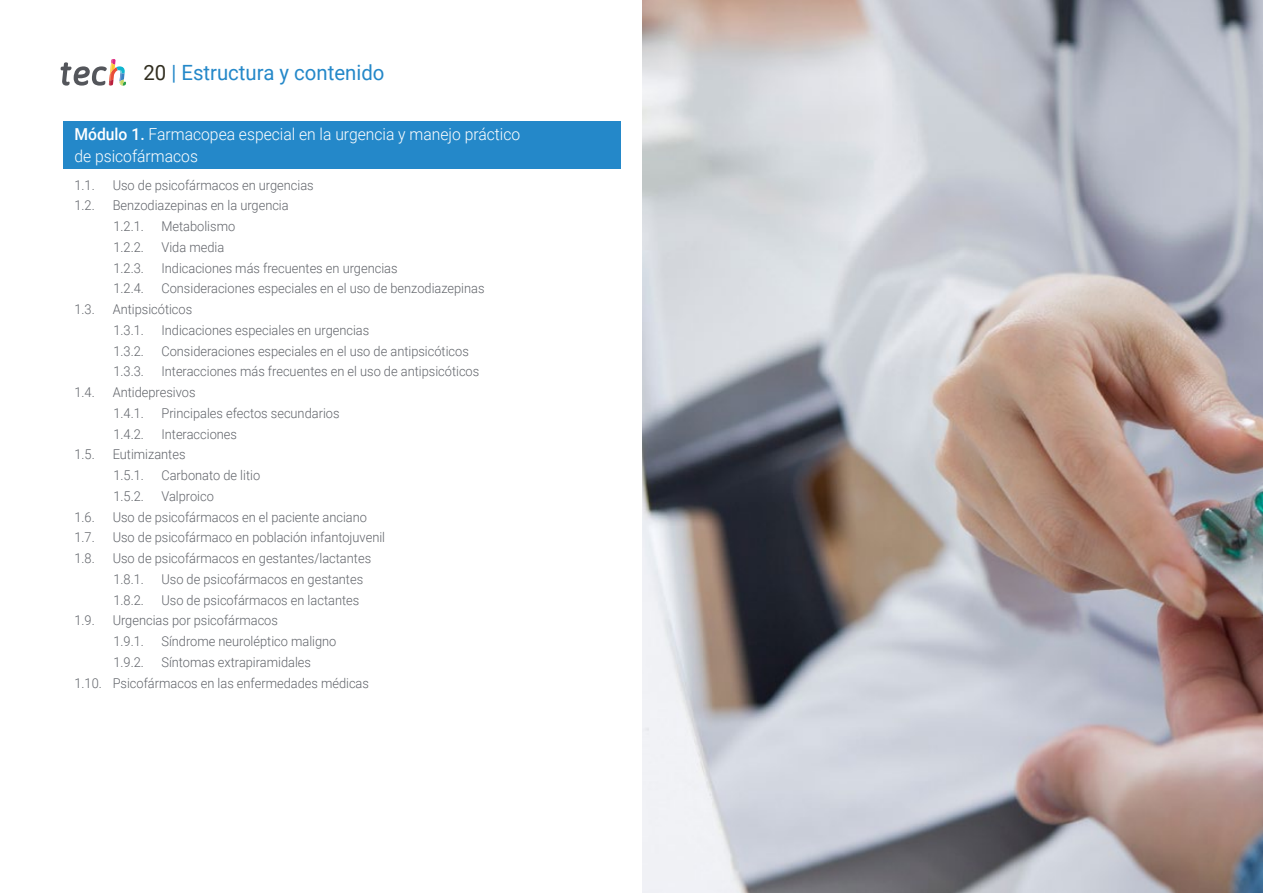
<style>
.page{position:relative;width:1263px;height:893px;background:#fff}
.page>*{position:absolute;margin:0;border:0;box-sizing:border-box;transform-origin:0 0}
.t1{font:21px "Roboto";color:#2488c9}
.t2{font:300 16.5px/22.5px "Roboto";color:#fff;scale:.95 1}
.t3{font:300 13.5px/20.7px "Roboto";color:#61646a;scale:.95 1}
.s1{color:#312e20}
.s2{font-weight:500}
</style>
<div class="page">
<div style="left:63px;top:121px;width:558px;height:48px;background:#2488c9"></div>
<svg style="left:61px;top:59px;width:65px;height:27px"></svg>
<img style="left:642px;top:0;width:621px;height:893px">
<h1 class="t1" style="left:144px;top:57px;width:242px"><span class="s1">20</span> | Estructura y contenido</h1>
<p class="t2" style="left:74px;top:122px;width:471px"><span class="s2">Módulo 1.</span> Farmacopea especial en la urgencia y manejo práctico de psicofármacos</p>
<p class="t3" style="left:74px;top:174px;width:23px">1.1.</p>
<p class="t3" style="left:113px;top:174px;width:213px">Uso de psicofármacos en urgencias</p>
<p class="t3" style="left:74px;top:195px;width:23px">1.2.</p>
<p class="t3" style="left:113px;top:195px;width:187px">Benzodiazepinas en la urgencia<br>1.2.1.</p>
<p class="t3" style="left:161px;top:215px;width:79px">Metabolismo</p>
<p class="t3" style="left:113px;top:236px;width:34px">1.2.2.</p>
<p class="t3" style="left:161px;top:236px;width:68px">Vida media</p>
<p class="t3" style="left:113px;top:257px;width:34px">1.2.3.</p>
<p class="t3" style="left:161px;top:257px;width:250px">Indicaciones más frecuentes en urgencias</p>
<p class="t3" style="left:113px;top:278px;width:34px">1.2.4.</p>
<p class="t3" style="left:161px;top:278px;width:342px">Consideraciones especiales en el uso de benzodiazepinas</p>
<p class="t3" style="left:74px;top:298px;width:23px">1.3.</p>
<p class="t3" style="left:113px;top:298px;width:85px">Antipsicóticos<br>1.3.1.</p>
<p class="t3" style="left:161px;top:319px;width:220px">Indicaciones especiales en urgencias</p>
<p class="t3" style="left:113px;top:340px;width:34px">1.3.2.</p>
<p class="t3" style="left:161px;top:340px;width:325px">Consideraciones especiales en el uso de antipsicóticos</p>
<p class="t3" style="left:113px;top:361px;width:34px">1.3.3.</p>
<p class="t3" style="left:161px;top:361px;width:336px">Interacciones más frecuentes en el uso de antipsicóticos</p>
<p class="t3" style="left:74px;top:381px;width:23px">1.4.</p>
<p class="t3" style="left:113px;top:381px;width:89px">Antidepresivos<br>1.4.1.</p>
<p class="t3" style="left:161px;top:402px;width:189px">Principales efectos secundarios</p>
<p class="t3" style="left:113px;top:423px;width:34px">1.4.2.</p>
<p class="t3" style="left:161px;top:423px;width:81px">Interacciones</p>
<p class="t3" style="left:74px;top:444px;width:23px">1.5.</p>
<p class="t3" style="left:113px;top:444px;width:78px">Eutimizantes<br>1.5.1.</p>
<p class="t3" style="left:161px;top:464px;width:105px">Carbonato de litio</p>
<p class="t3" style="left:113px;top:485px;width:34px">1.5.2.</p>
<p class="t3" style="left:161px;top:485px;width:57px">Valproico</p>
<p class="t3" style="left:74px;top:506px;width:23px">1.6.</p>
<p class="t3" style="left:113px;top:506px;width:269px">Uso de psicofármacos en el paciente anciano</p>
<p class="t3" style="left:74px;top:527px;width:23px">1.7.</p>
<p class="t3" style="left:113px;top:527px;width:288px">Uso de psicofármaco en población infantojuvenil</p>
<p class="t3" style="left:74px;top:547px;width:23px">1.8.</p>
<p class="t3" style="left:113px;top:547px;width:274px">Uso de psicofármacos en gestantes/lactantes<br>1.8.1.</p>
<p class="t3" style="left:161px;top:568px;width:214px">Uso de psicofármacos en gestantes</p>
<p class="t3" style="left:113px;top:589px;width:34px">1.8.2.</p>
<p class="t3" style="left:161px;top:589px;width:210px">Uso de psicofármacos en lactantes</p>
<p class="t3" style="left:74px;top:610px;width:23px">1.9.</p>
<p class="t3" style="left:113px;top:610px;width:175px">Urgencias por psicofármacos<br>1.9.1.</p>
<p class="t3" style="left:161px;top:630px;width:186px">Síndrome neuroléptico maligno</p>
<p class="t3" style="left:74px;top:651px;width:312px;text-indent:87px">Síntomas extrapiramidales<br>1.10. Psicofármacos en las enfermedades médicas</p>
<p class="t3" style="left:113px;top:651px;width:34px">1.9.2.</p>
</div>
